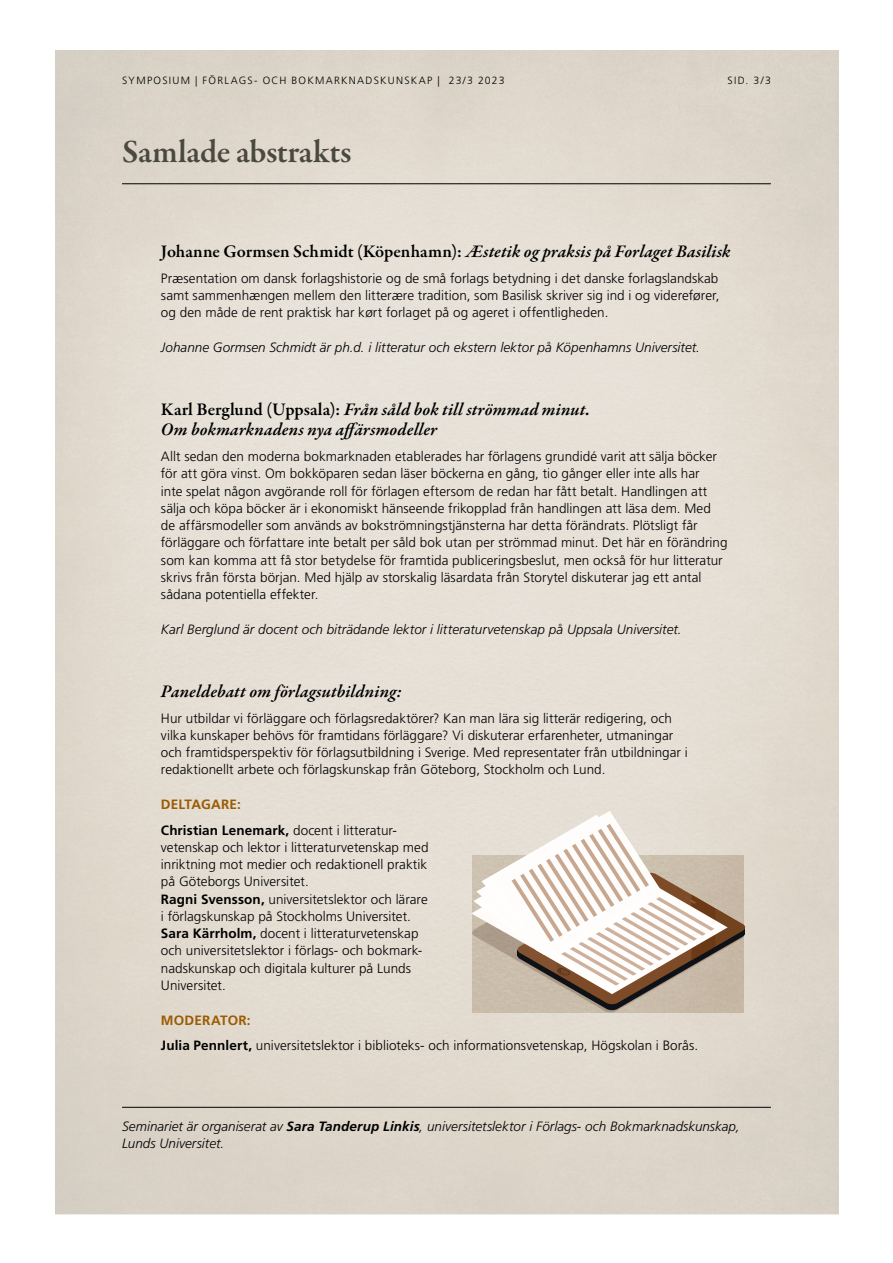
<style>
.page{position:relative;width:893px;height:1263px;background:#fff}
.page>*{position:absolute;margin:0;border:0;box-sizing:border-box;transform-origin:0 0}
.t1{font:600 33px "Garamond Premr Pro";letter-spacing:-.01em;color:#4a4941}
.t2{font:italic 600 18px/20.2px "Garamond Premr Pro";letter-spacing:.005em;color:#000}
.t3{font:300 13.5px/17.2px "Frutiger LT Std";color:#000}
.t4{font:italic 300 13.5px/17.2px "Frutiger LT Std";color:#000}
.t5{font:700 13.5px/25.8px "Frutiger LT Std";letter-spacing:.01em;color:#000}
.t6{font:300 10.5px "Frutiger LT Std";letter-spacing:.125em;color:#000}
.s1{font-style:normal}
.s2{color:#9a5b02}
.s3{font-weight:300}
.s4{font-weight:700}
.s5{font-weight:700;color:#9a5b02}
</style>
<div class="page">
<hr style="left:122px;top:183px;width:649px;height:1px;background:#000">
<hr style="left:122px;top:1107px;width:649px;height:1px;background:#000">
<svg style="left:471px;top:811px;width:275px;height:201px"></svg>
<p class="t6" style="left:122px;top:74px;width:384px">SYMPOSIUM | FÖRLAGS- OCH BOKMARKNADSKUNSKAP | 23/3 2023</p>
<p class="t6" style="left:728px;top:74px;width:45px">SID. 3/3</p>
<h1 class="t1" style="left:122px;top:132px;width:231px">Samlade abstrakts</h1>
<h2 class="t2" style="left:161px;top:242px;width:571px"><span class="s1">Johanne Gormsen Schmidt (Köpenhamn):</span> Æstetik og praksis på Forlaget Basilisk</h2>
<p class="t3" style="left:161px;top:270px;width:560px;text-align:justify">Præsentation om dansk forlagshistorie og de små forlags betydning i det danske forlagslandskab samt sammenhængen mellem den litterære tradition, som Basilisk skriver sig ind i og viderefører, og den måde de rent praktisk har kørt forlaget på og ageret i offentligheden.</p>
<p class="t4" style="left:161px;top:339px;width:540px">Johanne Gormsen Schmidt är ph.d. i litteratur och ekstern lektor på Köpenhamns Universitet.</p>
<h2 class="t2" style="left:161px;top:400px;width:431px"><span class="s1">Karl Berglund (Uppsala):</span> Från såld bok till strömmad minut.<br>Om bokmarknadens nya affärsmodeller</h2>
<p class="t3" style="left:161px;top:448px;width:568px">Allt sedan den moderna bokmarknaden etablerades har förlagens grundidé varit att sälja böcker för att göra vinst. Om bokköparen sedan läser böckerna en gång, tio gånger eller inte alls har<br>inte spelat någon avgörande roll för förlagen eftersom de redan har fått betalt. Handlingen att sälja och köpa böcker är i ekonomiskt hänseende frikopplad från handlingen att läsa dem. Med de affärsmodeller som används av bokströmningstjänsterna har detta förändrats. Plötsligt får förläggare och författare inte betalt per såld bok utan per strömmad minut. Det här en förändring som kan komma att få stor betydelse för framtida publiceringsbeslut, men också för hur litteratur skrivs från första början. Med hjälp av storskalig läsardata från Storytel diskuterar jag ett antal sådana potentiella effekter.</p>
<p class="t4" style="left:161px;top:620px;width:522px">Karl Berglund är docent och biträdande lektor i litteraturvetenskap på Uppsala Universitet.</p>
<h2 class="t2" style="left:161px;top:682px;width:242px">Paneldebatt om förlagsutbildning:</h2>
<p class="t3" style="left:161px;top:709px;width:528px">Hur utbildar vi förläggare och förlagsredaktörer? Kan man lära sig litterär redigering, och vilka kunskaper behövs för framtidans förläggare? Vi diskuterar erfarenheter, utmaningar och framtidsperspektiv för förlagsutbildning i Sverige. Med representater från utbildningar i redaktionellt arbete och förlagskunskap från Göteborg, Stockholm och Lund.</p>
<p class="t5" style="left:161px;top:791px;width:237px"><span class="s2">DELTAGARE:<br></span>Christian Lenemark, <span class="s3">docent i litteratur-</span></p>
<p class="t3" style="left:161px;top:839px;width:269px">vetenskap och lektor i litteraturvetenskap med inriktning mot medier och redaktionell praktik på Göteborgs Universitet.<br><span class="s4">Ragni Svensson,</span> universitetslektor och lärare i förlagskunskap på Stockholms Universitet.<br><span class="s4">Sara Kärrholm,</span> docent i litteraturvetenskap och universitetslektor i förlags- och bokmark&shy;nadskunskap och digitala kulturer på Lunds Universitet.</p>
<p class="t3" style="left:161px;top:1007px;width:539px;line-height:25.7px"><span class="s5">MODERATOR:<br></span><span class="s4">Julia Pennlert,</span> universitetslektor i biblioteks- och informationsvetenskap, Högskolan i Borås.</p>
<p class="t4" style="left:122px;top:1118px;width:619px">Seminariet är organiserat av <span class="s4">Sara Tanderup Linkis</span>, universitetslektor i Förlags- och Bokmarknadskunskap,<br>Lunds Universitet.</p>
</div>
